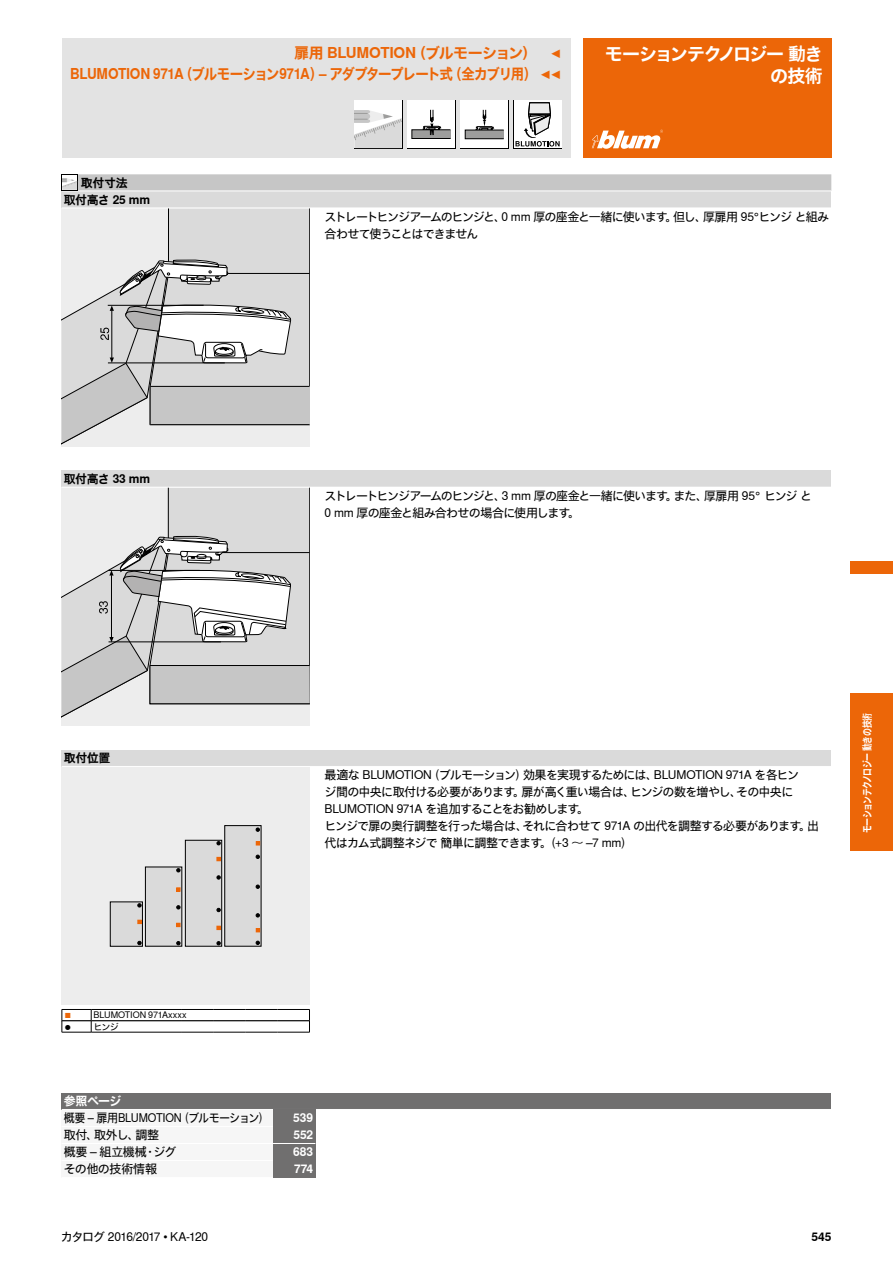
<style>
.page{position:relative;width:893px;height:1263px;background:#fff}
.page>*{position:absolute;margin:0;border:0;box-sizing:border-box;transform-origin:0 0}
.t1{font:700 18px/21.6px "Nimbus Sans Global";letter-spacing:-.07em;color:#fff;text-align:right}
.t2{font:700 15px/21.3px "Nimbus Sans Global";letter-spacing:-.035em;color:#ec6608;text-align:right}
.t3{font:12px/17px "Nimbus Sans Global";letter-spacing:-.06em;color:#000}
.t4{font:12px/17px "Nimbus Sans Global";letter-spacing:-.095em;color:#000}
.t5{font:700 12px "Nimbus Sans Global";letter-spacing:-.03em;color:#000}
.t6{font:12px "Nimbus Sans Global";letter-spacing:-.035em;color:#000;scale:.92 1}
.t7{font:700 12px "Nimbus Sans Global";letter-spacing:-.005em;color:#fff}
.t8{font:12px "Nimbus Sans Global";letter-spacing:-.025em;color:#000}
.t9{font:700 10.5px "Nimbus Sans Global";letter-spacing:-.05em;color:#fff;scale:.75 1}
.t10{font:9px "Nimbus Sans Global";letter-spacing:-.005em;color:#000}
.t11{font:9px "Nimbus Sans Global";color:#ec6608}
</style>
<div class="page">
<div style="left:583px;top:38px;width:248px;height:119px;background:#ec6608"></div>
<div style="left:62px;top:38px;width:508px;height:119px;background:#e3e3e3"></div>
<div style="left:62px;top:767px;width:248px;height:238px;background:#ededed"></div>
<svg style="left:592px;top:130px;width:71px;height:19px"></svg>
<svg style="left:513px;top:100px;width:49px;height:49px"></svg>
<div style="left:514px;top:101px;width:47px;height:47px;background:#fff"></div>
<svg style="left:515px;top:102px;width:45px;height:45px"></svg>
<svg style="left:460px;top:100px;width:49px;height:49px"></svg>
<div style="left:461px;top:101px;width:47px;height:47px;background:#fff"></div>
<div style="left:465px;top:130px;width:39px;height:9px;background:#9d9d9c"></div>
<div style="left:465px;top:130px;width:39px;height:9px;border:1px solid #000"></div>
<svg style="left:476px;top:109px;width:18px;height:21px"></svg>
<svg style="left:407px;top:100px;width:49px;height:49px"></svg>
<div style="left:408px;top:101px;width:47px;height:47px;background:#fff"></div>
<div style="left:412px;top:130px;width:38px;height:8px;background:#9d9d9c"></div>
<div style="left:412px;top:130px;width:39px;height:9px;border:1px solid #000"></div>
<svg style="left:423px;top:109px;width:18px;height:26px"></svg>
<svg style="left:354px;top:100px;width:49px;height:49px"></svg>
<div style="left:354px;top:101px;width:48px;height:47px;background:#fff"></div>
<svg style="left:354px;top:110px;width:48px;height:38px"></svg>
<svg style="left:62px;top:208px;width:248px;height:238px;background:#d3d2d2"></svg>
<hr style="left:112px;top:310px;width:1px;height:48px;background:#000">
<svg style="left:62px;top:488px;width:248px;height:236px;background:#d2d2d2"></svg>
<hr style="left:111px;top:575px;width:1px;height:62px;background:#000">
<div style="left:225px;top:826px;width:36px;height:120px;background:#dadada"></div>
<div style="left:224px;top:825px;width:37px;height:121px;border:1px solid #000"></div>
<div style="left:185px;top:840px;width:37px;height:106px;background:#dadada"></div>
<div style="left:185px;top:840px;width:37px;height:106px;border:1px solid #000"></div>
<div style="left:145px;top:867px;width:37px;height:79px;background:#dadada"></div>
<div style="left:145px;top:866px;width:37px;height:80px;border:1px solid #000"></div>
<div style="left:110px;top:902px;width:32px;height:44px;background:#dadada"></div>
<div style="left:110px;top:901px;width:33px;height:46px;border:1px solid #000"></div>
<svg style="left:137px;top:903px;width:4px;height:4px"></svg>
<svg style="left:137px;top:941px;width:4px;height:4px"></svg>
<svg style="left:176px;top:941px;width:4px;height:4px"></svg>
<svg style="left:176px;top:868px;width:4px;height:4px"></svg>
<svg style="left:176px;top:905px;width:4px;height:4px"></svg>
<svg style="left:217px;top:875px;width:4px;height:4px"></svg>
<svg style="left:217px;top:908px;width:4px;height:4px"></svg>
<svg style="left:217px;top:941px;width:4px;height:4px"></svg>
<svg style="left:217px;top:841px;width:4px;height:4px"></svg>
<svg style="left:256px;top:941px;width:4px;height:4px"></svg>
<svg style="left:256px;top:913px;width:4px;height:4px"></svg>
<svg style="left:256px;top:885px;width:4px;height:4px"></svg>
<svg style="left:256px;top:855px;width:4px;height:4px"></svg>
<svg style="left:256px;top:828px;width:4px;height:4px"></svg>
<svg style="left:138px;top:920px;width:3px;height:4px"></svg>
<svg style="left:176px;top:888px;width:4px;height:3px"></svg>
<svg style="left:176px;top:923px;width:4px;height:4px"></svg>
<svg style="left:217px;top:926px;width:4px;height:4px"></svg>
<svg style="left:217px;top:857px;width:4px;height:4px"></svg>
<svg style="left:256px;top:841px;width:4px;height:4px"></svg>
<svg style="left:256px;top:928px;width:4px;height:4px"></svg>
<div style="left:62px;top:191px;width:769px;height:17px;background:#dadada"></div>
<hr style="left:62px;top:207px;width:769px;height:1px;background:#fff">
<div style="left:62px;top:471px;width:769px;height:16px;background:#dadada"></div>
<svg style="left:62px;top:1009px;width:248px;height:24px"></svg>
<hr style="left:91px;top:1032px;width:91px;height:1px;background:#000">
<hr style="left:182px;top:1032px;width:32px;height:1px;background:#000">
<hr style="left:214px;top:1032px;width:32px;height:1px;background:#000">
<hr style="left:246px;top:1032px;width:32px;height:1px;background:#000">
<hr style="left:278px;top:1032px;width:32px;height:1px;background:#000">
<svg style="left:62px;top:174px;width:769px;height:17px;background:#c8c8c8"></svg>
<div style="left:62px;top:750px;width:769px;height:16px;background:#dadada"></div>
<div style="left:62px;top:1093px;width:769px;height:16px;background:#706f6f"></div>
<div style="left:62px;top:1110px;width:211px;height:16px;background:#f6f6f6"></div>
<div style="left:273px;top:1110px;width:42px;height:16px;background:#706f6f"></div>
<div style="left:62px;top:1127px;width:211px;height:16px;background:#f6f6f6"></div>
<div style="left:273px;top:1127px;width:42px;height:16px;background:#706f6f"></div>
<div style="left:62px;top:1144px;width:211px;height:16px;background:#f6f6f6"></div>
<div style="left:273px;top:1144px;width:42px;height:16px;background:#706f6f"></div>
<div style="left:62px;top:1161px;width:211px;height:16px;background:#f6f6f6"></div>
<div style="left:273px;top:1161px;width:42px;height:16px;background:#706f6f"></div>
<div style="left:850px;top:561px;width:43px;height:13px;background:#ec6608"></div>
<div style="left:850px;top:693px;width:43px;height:157px;background:#ec6608"></div>
<p class="t2" style="left:70px;top:42px;width:493px">扉用 BLUMOTION（ブルモーション） ◀<br>BLUMOTION 971A（ブルモーション971A）– アダプタープレート式（全カブリ用） ◀◀</p>
<p class="t5" style="left:81px;top:176px;width:49px">取付寸法</p>
<p class="t5" style="left:64px;top:193px;width:88px">取付高さ 25 mm</p>
<h1 class="t1" style="left:605px;top:43px;width:219px">モーションテクノロジー 動きの技術</h1>
<p class="t4" style="left:325px;top:208px;width:506px">ストレートヒンジアームのヒンジと、0 mm 厚の座金と一緒に使います。但し、厚扉用 95°ヒンジ と組み合わせて使うことはできません</p>
<p class="t5" style="left:64px;top:472px;width:88px">取付高さ 33 mm</p>
<p class="t3" style="left:325px;top:487px;width:489px">ストレートヒンジアームのヒンジと、3 mm 厚の座金と一緒に使います。また、厚扉用 95° ヒンジ と<br>0 mm 厚の座金と組み合わせの場合に使用します。</p>
<p class="t5" style="left:64px;top:751px;width:48px">取付位置</p>
<p class="t3" style="left:325px;top:767px;width:496px">最適な BLUMOTION（ブルモーション）効果を実現するためには、BLUMOTION 971A を各ヒン<br>ジ間の中央に取付ける必要があります。扉が高く重い場合は、ヒンジの数を増やし、その中央にBLUMOTION 971A を追加することをお勧めします。<br>ヒンジで扉の奥行調整を行った場合は、それに合わせて 971A の出代を調整する必要があります。出代はカム式調整ネジで 簡単に調整できます。（+3 ～ –7 mm）</p>
<p class="t9" style="left:861px;top:833px;width:163px;rotate:-90deg">モーションテクノロジー 動きの技術</p>
<p class="t11" style="left:64px;top:1010px;width:9px">■</p>
<p class="t10" style="left:94px;top:1010px;width:95px">BLUMOTION 971Axxxx</p>
<p class="t10" style="left:64px;top:1021px;width:9px">●</p>
<p class="t10" style="left:94px;top:1021px;width:27px">ヒンジ</p>
<p class="t7" style="left:64px;top:1094px;width:59px">参照ページ</p>
<p class="t6" style="left:64px;top:1111px;width:225px">概要 – 扉用BLUMOTION（ブルモーション）</p>
<p class="t7" style="left:293px;top:1111px;width:22px">539</p>
<p class="t3" style="left:64px;top:1127px;width:97px">取付、取外し、調整</p>
<p class="t7" style="left:293px;top:1128px;width:21px">552</p>
<p class="t3" style="left:64px;top:1144px;width:114px">概要 – 組立機械・ジグ</p>
<p class="t7" style="left:293px;top:1145px;width:22px">683</p>
<p class="t8" style="left:64px;top:1162px;width:95px">その他の技術情報</p>
<p class="t7" style="left:294px;top:1162px;width:21px">774</p>
<p class="t3" style="left:61px;top:1229px;width:149px">カタログ 2016/2017 • KA-120</p>
<p class="t5" style="left:811px;top:1230px;width:22px">545</p>
</div>
